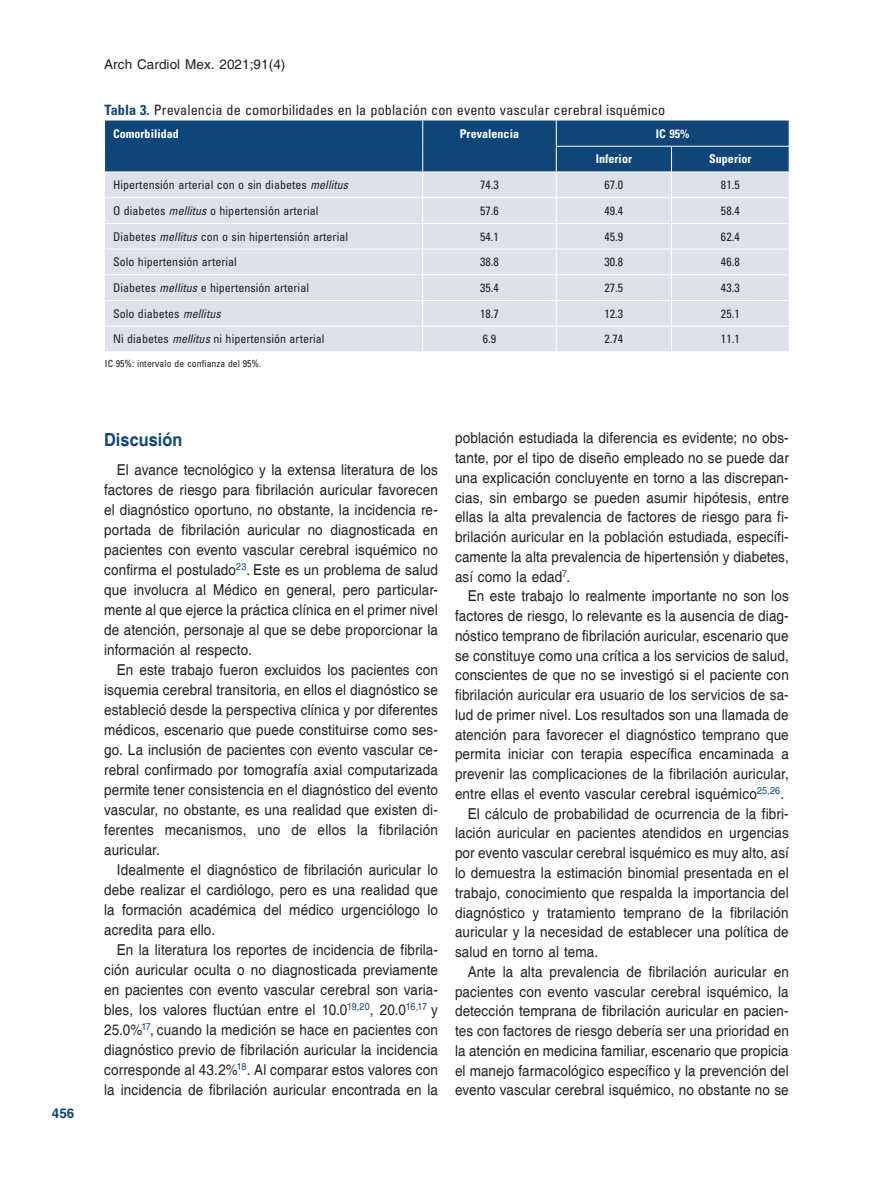
<style>
.page{position:relative;width:893px;height:1191px;background:#fff}
.page>*{position:absolute;margin:0;border:0;box-sizing:border-box;transform-origin:0 0}
.t1{font:700 18px "Helvetica";letter-spacing:.005em;color:#0f4578;scale:.9 1}
.TX{font:15px/19.8px "Helvetica";letter-spacing:.01em;color:#231f20;text-align:justify;scale:.9 1}
.TT{font:condensed 14.25px "Univers LT Std";letter-spacing:.005em;color:#231f20}
.t2{font:13.5px "Helvetica";letter-spacing:.005em;color:#231f20}
.t3{font:700 13.5px "Helvetica LT Std";color:#0f4578}
.TB{font:condensed 12px "Univers LT Std";letter-spacing:.005em;color:#231f20}
.TBL{font:condensed 12px "Univers LT Std";letter-spacing:.005em;color:#231f20}
.TCH{font:700 condensed 12px "Univers LT Std";letter-spacing:.005em;color:#fff}
.TFN{font:condensed 9.75px "Univers LT Std";letter-spacing:.005em;color:#231f20}
.s1{font-weight:700;color:#0f4578}
.s2{font-style:italic}
</style>
<div class="page">
<svg style="left:104px;top:120px;width:686px;height:232px;background:#b3c0d2"></svg>
<hr style="left:104px;top:172px;width:319px;height:1px;background:#fff">
<hr style="left:423px;top:172px;width:133px;height:1px;background:#fff">
<hr style="left:556px;top:172px;width:115px;height:1px;background:#fff">
<hr style="left:671px;top:172px;width:118px;height:1px;background:#fff">
<p class="t3" style="left:52px;top:1104px;width:24px">456</p>
<p class="t2" style="left:104px;top:57px;width:183px">Arch Cardiol Mex. 2021;91(4)</p>
<p class="TT" style="left:105px;top:100px;width:562px"><span class="s1">Tabla 3.</span> Prevalencia de comorbilidades en la población con evento vascular cerebral isquémico</p>
<p class="TCH" style="left:113px;top:126px;width:67px">Comorbilidad</p>
<p class="TCH" style="left:460px;top:126px;width:61px">Prevalencia</p>
<p class="TCH" style="left:656px;top:126px;width:35px">IC 95%</p>
<p class="TCH" style="left:596px;top:152px;width:38px">Inferior</p>
<p class="TCH" style="left:709px;top:152px;width:44px">Superior</p>
<p class="TB" style="left:113px;top:177px;width:237px">Hipertensión arterial con o sin diabetes <span class="s2">mellitus</span></p>
<p class="TB" style="left:480px;top:177px;width:20px">74.3</p>
<p class="TB" style="left:604px;top:177px;width:20px">67.0</p>
<p class="TB" style="left:721px;top:177px;width:20px">81.5</p>
<p class="TB" style="left:113px;top:203px;width:207px">O diabetes <span class="s2">mellitus</span> o hipertensión arterial</p>
<p class="TB" style="left:480px;top:203px;width:20px">57.6</p>
<p class="TB" style="left:604px;top:203px;width:20px">49.4</p>
<p class="TB" style="left:721px;top:203px;width:20px">58.4</p>
<p class="TB" style="left:113px;top:229px;width:237px">Diabetes <span class="s2">mellitus</span> con o sin hipertensión arterial</p>
<p class="TB" style="left:480px;top:229px;width:20px">54.1</p>
<p class="TB" style="left:604px;top:229px;width:20px">45.9</p>
<p class="TB" style="left:721px;top:229px;width:20px">62.4</p>
<p class="TB" style="left:113px;top:254px;width:125px">Solo hipertensión arterial</p>
<p class="TB" style="left:480px;top:254px;width:20px">38.8</p>
<p class="TB" style="left:604px;top:254px;width:20px">30.8</p>
<p class="TB" style="left:721px;top:254px;width:20px">46.8</p>
<p class="TB" style="left:113px;top:280px;width:197px">Diabetes <span class="s2">mellitus</span> e hipertensión arterial</p>
<p class="TB" style="left:480px;top:280px;width:20px">35.4</p>
<p class="TB" style="left:604px;top:280px;width:20px">27.5</p>
<p class="TB" style="left:721px;top:280px;width:20px">43.3</p>
<p class="TB" style="left:113px;top:306px;width:109px">Solo diabetes <span class="s2">mellitus</span></p>
<p class="TB" style="left:480px;top:306px;width:20px">18.7</p>
<p class="TB" style="left:604px;top:306px;width:20px">12.3</p>
<p class="TB" style="left:721px;top:306px;width:20px">25.1</p>
<p class="TBL" style="left:113px;top:331px;width:213px">Ni diabetes <span class="s2">mellitus</span> ni hipertensión arterial</p>
<p class="TBL" style="left:483px;top:331px;width:15px">6.9</p>
<p class="TBL" style="left:604px;top:331px;width:20px">2.74</p>
<p class="TBL" style="left:721px;top:331px;width:20px">11.1</p>
<p class="TFN" style="left:105px;top:358px;width:158px">IC 95%: intervalo de confianza del 95%.</p>
<h1 class="t1" style="left:104px;top:428px;width:88px">Discusión</h1>
<p class="TX" style="left:104px;top:460px;width:372px;text-indent:13px">El avance tecnológico y la extensa literatura de los factores de riesgo para fibrilación auricular favorecen el diagnóstico oportuno, no obstante, la incidencia re&shy;portada de fibrilación auricular no diagnosticada en pacientes con evento vascular cerebral isquémico no confirma el postulado<sup>23</sup>. Este es un problema de salud que involucra al Médico en general, pero particular&shy;mente al que ejerce la práctica clínica en el primer nivel de atención, personaje al que se debe proporcionar la información al respecto.</p>
<p class="TX" style="left:104px;top:660px;width:372px;text-indent:13px">En este trabajo fueron excluidos los pacientes con isquemia cerebral transitoria, en ellos el diagnóstico se estableció desde la perspectiva clínica y por diferentes médicos, escenario que puede constituirse como ses&shy;go. La inclusión de pacientes con evento vascular ce&shy;rebral confirmado por tomografía axial computarizada permite tener consistencia en el diagnóstico del evento vascular, no obstante, es una realidad que existen di&shy;ferentes mecanismos, uno de ellos la fibrilación auricular.</p>
<p class="TX" style="left:104px;top:860px;width:372px;text-indent:13px">Idealmente el diagnóstico de fibrilación auricular lo debe realizar el cardiólogo, pero es una realidad que la formación académica del médico urgenciólogo lo acredita para ello.</p>
<p class="TX" style="left:104px;top:940px;width:372px;text-indent:13px">En la literatura los reportes de incidencia de fibrila&shy;ción auricular oculta o no diagnosticada previamente en pacientes con evento vascular cerebral son varia&shy;bles, los valores fluctúan entre el 10.0<sup>19,20</sup>, 20.0<sup>16,17</sup> y 25.0%<sup>17</sup>, cuando la medición se hace en pacientes con diagnóstico previo de fibrilación auricular la incidencia corresponde al 43.2%<sup>18</sup>. Al comparar estos valores con la incidencia de fibrilación auricular encontrada en la</p>
<p class="TX" style="left:455px;top:429px;width:372px">población estudiada la diferencia es evidente; no obs&shy;tante, por el tipo de diseño empleado no se puede dar una explicación concluyente en torno a las discrepan&shy;cias, sin embargo se pueden asumir hipótesis, entre ellas la alta prevalencia de factores de riesgo para fi&shy;brilación auricular en la población estudiada, específi&shy;camente la alta prevalencia de hipertensión y diabetes, así como la edad<sup>7</sup>.</p>
<p class="TX" style="left:455px;top:587px;width:372px;text-indent:13px">En este trabajo lo realmente importante no son los factores de riesgo, lo relevante es la ausencia de diag&shy;nóstico temprano de fibrilación auricular, escenario que se constituye como una crítica a los servicios de salud, conscientes de que no se investigó si el paciente con fibrilación auricular era usuario de los servicios de sa&shy;lud de primer nivel. Los resultados son una llamada de atención para favorecer el diagnóstico temprano que permita iniciar con terapia específica encaminada a prevenir las complicaciones de la fibrilación auricular, entre ellas el evento vascular cerebral isquémico<sup>25,26</sup>.</p>
<p class="TX" style="left:455px;top:804px;width:372px;text-indent:13px">El cálculo de probabilidad de ocurrencia de la fibri&shy;lación auricular en pacientes atendidos en urgencias por evento vascular cerebral isquémico es muy alto, así lo demuestra la estimación binomial presentada en el trabajo, conocimiento que respalda la importancia del diagnóstico y tratamiento temprano de la fibrilación auricular y la necesidad de establecer una política de salud en torno al tema.</p>
<p class="TX" style="left:455px;top:962px;width:372px;text-indent:13px">Ante la alta prevalencia de fibrilación auricular en pacientes con evento vascular cerebral isquémico, la detección temprana de fibrilación auricular en pacien&shy;tes con factores de riesgo debería ser una prioridad en la atención en medicina familiar, escenario que propicia el manejo farmacológico específico y la prevención del evento vascular cerebral isquémico, no obstante no se</p>
</div>
